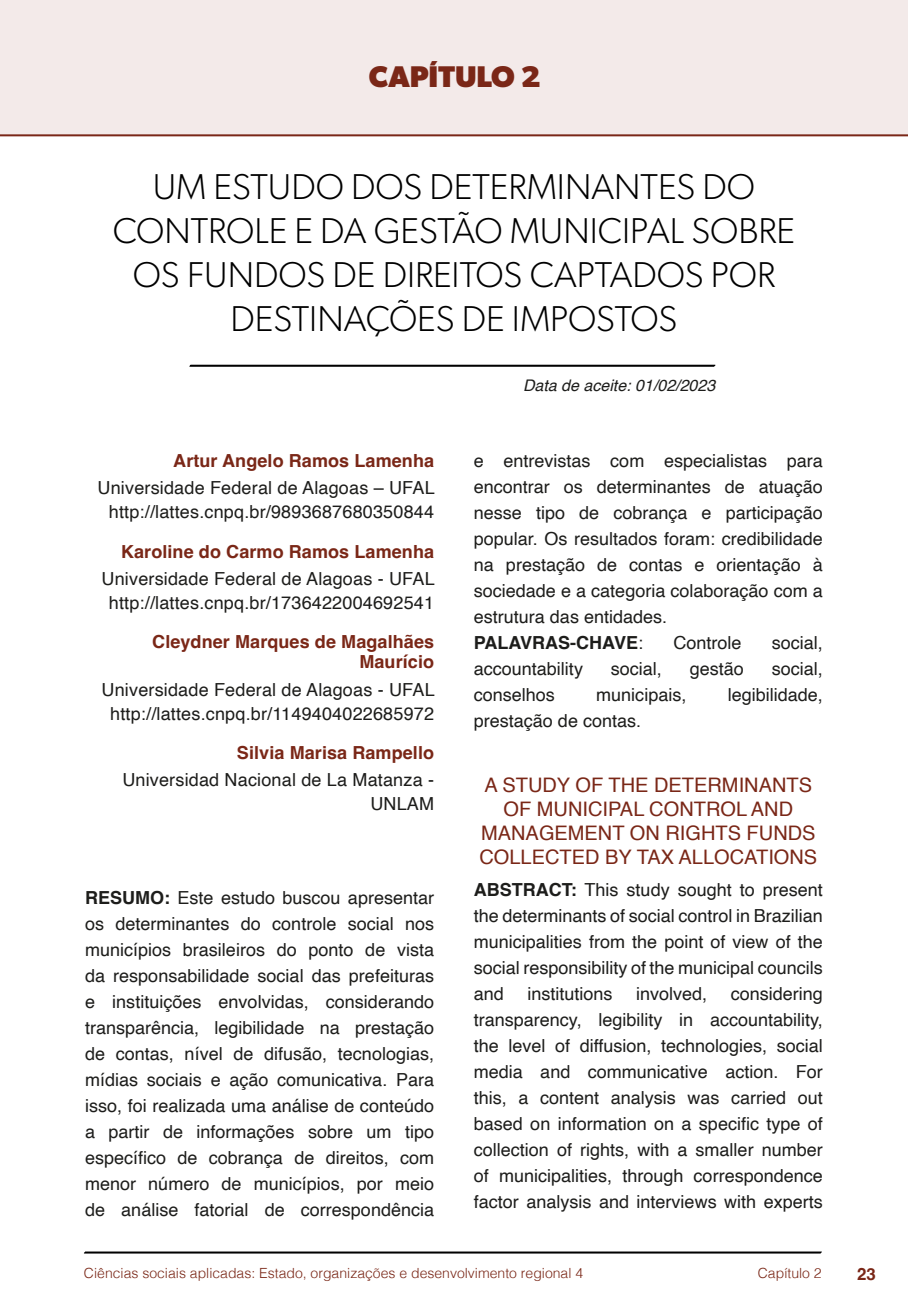
<style>
.page{position:relative;width:908px;height:1304px;background:#fff}
.page>*{position:absolute;margin:0;border:0;box-sizing:border-box;transform-origin:0 0}
.t1{font:300 36px/44px "Gibson";color:#000;text-align:center}
.t2{font:700 30px "Gibson";color:#7a2717}
.t3{font:20px/24px "Helvetica";color:#7a2717;text-align:center}
.t4{font:18px/26px "Helvetica";color:#1d1d1b;text-align:center}
.t5{font:700 18px/20px "Helvetica";letter-spacing:.005em;color:#7a2717;text-align:right}
.t6{font:700 16.8px "Helvetica";color:#7a2717}
.t7{font:italic 16px "Helvetica";color:#1d1d1b}
.t8{font:300 14px "Helvetica";color:#7a2717}
.s1{font-weight:700}
</style>
<div class="page">
<svg style="left:84px;top:1251px;width:737px;height:3px;background:#515151"></svg>
<svg style="left:189px;top:364px;width:526px;height:3px;background:#4f4f4f"></svg>
<div style="left:0;top:0;width:907px;height:136px;background:#f3eae9"></div>
<div style="left:44px;top:72px;width:68px;height:61px;background:#f3eae9"></div>
<h2 class="t2" style="left:369px;top:58px;width:173px">CAPÍTULO 2</h2>
<h1 class="t1" style="left:113px;top:164px;width:683px">UM ESTUDO DOS DETERMINANTES DO<br>CONTROLE E DA GESTÃO MUNICIPAL SOBRE<br>OS FUNDOS DE DIREITOS CAPTADOS POR<br>DESTINAÇÕES DE IMPOSTOS</h1>
<p class="t5" style="left:173px;top:453px;width:262px">Artur Angelo Ramos Lamenha</p>
<p class="t4" style="left:97px;top:477px;width:338px;line-height:24px">Universidade Federal de Alagoas – UFAL http://lattes.cnpq.br/9893687680350844</p>
<p class="t5" style="left:121px;top:543px;width:314px">Karoline do Carmo Ramos Lamenha</p>
<p class="t4" style="left:102px;top:567px;width:334px;line-height:24px">Universidade Federal de Alagoas - UFAL http://lattes.cnpq.br/1736422004692541</p>
<p class="t5" style="left:152px;top:634px;width:283px">Cleydner Marques de Magalhães<br>Maurício</p>
<p class="t4" style="left:102px;top:678px;width:334px;line-height:24px">Universidade Federal de Alagoas - UFAL http://lattes.cnpq.br/1149404022685972</p>
<p class="t5" style="left:237px;top:745px;width:198px">Silvia Marisa Rampello</p>
<p class="t4" style="left:122px;top:769px;width:313px;line-height:24px;text-align:right">Universidad Nacional de La Matanza -<br>UNLAM</p>
<p class="t4" style="left:85px;top:886px;width:350px;text-align:justify"><span class="s1">RESUMO:</span> Este estudo buscou apresentar os determinantes do controle social nos municípios brasileiros do ponto de vista da responsabilidade social das prefeituras e instituições envolvidas, considerando transparência, legibilidade na prestação de contas, nível de difusão, tecnologias, mídias sociais e ação comunicativa. Para isso, foi realizada uma análise de conteúdo a partir de informações sobre um tipo específico de cobrança de direitos, com menor número de municípios, por meio de análise fatorial de correspondência</p>
<p class="t7" style="left:523px;top:373px;width:194px">Data de aceite: 01/02/2023</p>
<p class="t4" style="left:473px;top:448px;width:350px;text-align:left">e entrevistas com especialistas para encontrar os determinantes de atuação nesse tipo de cobrança e participação popular. Os resultados foram: credibilidade na prestação de contas e orientação à sociedade e a categoria colaboração com a estrutura das entidades.<br><span class="s1">PALAVRAS-CHAVE</span>:</p>
<p class="t4" style="left:673px;top:630px;width:70px">Controle</p>
<p class="t4" style="left:771px;top:630px;width:53px">social,</p>
<p class="t4" style="left:473px;top:656px;width:111px">accountability</p>
<p class="t4" style="left:610px;top:656px;width:53px">social,</p>
<p class="t4" style="left:689px;top:656px;width:56px">gestão</p>
<p class="t4" style="left:771px;top:656px;width:53px">social,</p>
<p class="t4" style="left:473px;top:682px;width:83px">conselhos</p>
<p class="t4" style="left:596px;top:682px;width:92px">municipais,</p>
<p class="t4" style="left:727px;top:682px;width:97px">legibilidade,</p>
<p class="t4" style="left:473px;top:708px;width:169px">prestação de contas.</p>
<p class="t3" style="left:479px;top:774px;width:339px">A STUDY OF THE DETERMINANTS<br>OF MUNICIPAL CONTROL AND<br>MANAGEMENT ON RIGHTS FUNDS<br>COLLECTED BY TAX ALLOCATIONS</p>
<p class="t4" style="left:473px;top:877px;width:350px;text-align:justify"><span class="s1">ABSTRACT:</span> This study sought to present the determinants of social control in Brazilian municipalities from the point of view of the social responsibility of the municipal councils and</p>
<p class="t4" style="left:473px;top:981px;width:350px;text-align:justify;text-indent:257px">considering transparency, legibility in accountability, the level of diffusion, technologies, social media and communicative action. For this, a content analysis was carried out based on information on a specific type of collection of rights, with a smaller number of municipalities, through correspondence factor analysis and interviews with experts</p>
<p class="t4" style="left:527px;top:981px;width:87px">institutions</p>
<p class="t4" style="left:635px;top:981px;width:73px">involved,</p>
<p class="t8" style="left:84px;top:1261px;width:500px">Ciências sociais aplicadas: Estado, organizações e desenvolvimento regional 4</p>
<p class="t8" style="left:757px;top:1261px;width:65px">Capítulo 2</p>
<p class="t6" style="left:856px;top:1264px;width:20px">23</p>
</div>
